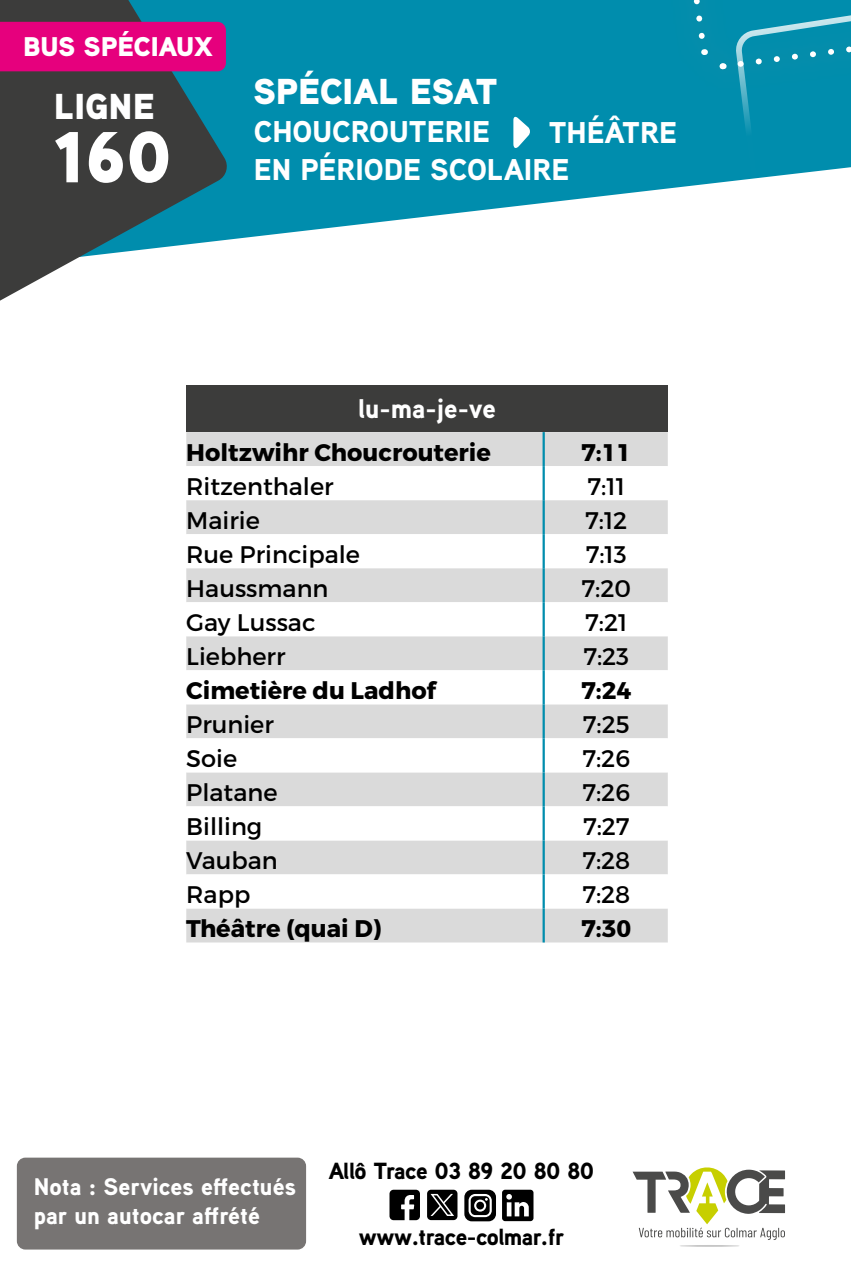
<style>
.page{position:relative;width:851px;height:1276px;background:#fff}
.page>*{position:absolute;margin:0;border:0;box-sizing:border-box;transform-origin:0 0}
.t1{font:900 72px "Aaux Next";color:#fff}
.t2{font:900 36px "Aaux Next";color:#fff}
.t3{font:900 30px "Aaux Next";color:#fff}
.t4{font:900 27px "Aaux Next";letter-spacing:-.01em;color:#fff}
.t5{font:900 27px "Aaux Next";color:#fff}
.t6{font:24px "Montserrat";color:#000}
.t7{font:700 24px "Montserrat";color:#000}
.t8{font:900 24px/28.8px "Aaux Next";color:#fff}
.t9{font:900 23.4px "Aaux Next";letter-spacing:-.02em;color:#000}
</style>
<div class="page">
<svg style="left:229px;top:0;width:461px;height:240px;background:#1d9ab6"></svg>
<div style="left:667px;top:0;width:183px;height:94px;background:#008dad"></div>
<svg style="left:690px;top:0;width:161px;height:186px"></svg>
<svg style="left:0;top:0;width:229px;height:301px;fill:#3c3c3b"></svg>
<div style="left:0;top:22px;width:226px;height:49px;background:#e6007d"></div>
<div style="left:186px;top:385px;width:481px;height:47px;background:#3c3c3b"></div>
<div style="left:186px;top:432px;width:481px;height:510px;background:#dadada"></div>
<svg style="left:186px;top:466px;width:481px;height:442px"></svg>
<hr style="left:542px;top:432px;width:2px;height:34px;background:#008dad">
<hr style="left:542px;top:466px;width:2px;height:34px;background:#008dad">
<hr style="left:542px;top:500px;width:2px;height:34px;background:#008dad">
<hr style="left:542px;top:534px;width:2px;height:34px;background:#008dad">
<hr style="left:542px;top:568px;width:2px;height:34px;background:#008dad">
<hr style="left:542px;top:602px;width:2px;height:34px;background:#008dad">
<hr style="left:542px;top:636px;width:2px;height:34px;background:#008dad">
<hr style="left:542px;top:670px;width:2px;height:34px;background:#008dad">
<hr style="left:542px;top:704px;width:2px;height:34px;background:#008dad">
<hr style="left:542px;top:738px;width:2px;height:34px;background:#008dad">
<hr style="left:542px;top:772px;width:2px;height:34px;background:#008dad">
<hr style="left:542px;top:806px;width:2px;height:34px;background:#008dad">
<hr style="left:542px;top:840px;width:2px;height:34px;background:#008dad">
<hr style="left:542px;top:874px;width:2px;height:34px;background:#008dad">
<hr style="left:542px;top:908px;width:2px;height:34px;background:#008dad">
<svg style="left:513px;top:116px;width:17px;height:33px"></svg>
<hr style="left:679px;top:1245px;width:60px;height:1px;background:#c6c6c6;border-radius:50%">
<svg style="left:632px;top:1167px;width:152px;height:73px"></svg>
<svg style="left:464px;top:1189px;width:32px;height:32px"></svg>
<svg style="left:389px;top:1189px;width:31px;height:31px"></svg>
<svg style="left:427px;top:1189px;width:30px;height:31px"></svg>
<svg style="left:502px;top:1189px;width:31px;height:32px"></svg>
<div style="left:17px;top:1157px;width:289px;height:92px;background:#777473;border-radius:9px"></div>
<p class="t4" style="left:23px;top:27px;width:191px">BUS SPÉCIAUX</p>
<h2 class="t2" style="left:54px;top:81px;width:102px">LIGNE</h2>
<h1 class="t1" style="left:54px;top:105px;width:120px">160</h1>
<h2 class="t2" style="left:253px;top:65px;width:246px">SPÉCIAL ESAT</h2>
<p class="t3" style="left:254px;top:110px;width:238px">CHOUCROUTERIE</p>
<p class="t3" style="left:548px;top:111px;width:130px">THÉÂTRE</p>
<p class="t3" style="left:254px;top:148px;width:317px">EN PÉRIODE SCOLAIRE</p>
<p class="t5" style="left:358px;top:389px;width:139px">lu-ma-je-ve</p>
<p class="t7" style="left:186px;top:437px;width:306px">Holtzwihr Choucrouterie</p>
<p class="t7" style="left:581px;top:437px;width:52px">7:11</p>
<p class="t6" style="left:186px;top:471px;width:149px">Ritzenthaler</p>
<p class="t6" style="left:587px;top:471px;width:39px">7:11</p>
<p class="t6" style="left:186px;top:505px;width:75px">Mairie</p>
<p class="t6" style="left:585px;top:505px;width:44px">7:12</p>
<p class="t6" style="left:186px;top:539px;width:175px">Rue Principale</p>
<p class="t6" style="left:585px;top:539px;width:42px">7:13</p>
<p class="t6" style="left:186px;top:573px;width:144px">Haussmann</p>
<p class="t6" style="left:581px;top:573px;width:51px">7:20</p>
<p class="t6" style="left:186px;top:607px;width:131px">Gay Lussac</p>
<p class="t6" style="left:585px;top:607px;width:44px">7:21</p>
<p class="t6" style="left:186px;top:641px;width:101px">Liebherr</p>
<p class="t6" style="left:583px;top:641px;width:47px">7:23</p>
<p class="t7" style="left:186px;top:675px;width:251px">Cimetière du Ladhof</p>
<p class="t7" style="left:581px;top:675px;width:52px">7:24</p>
<p class="t6" style="left:186px;top:709px;width:89px">Prunier</p>
<p class="t6" style="left:583px;top:709px;width:48px">7:25</p>
<p class="t6" style="left:186px;top:743px;width:52px">Soie</p>
<p class="t6" style="left:582px;top:743px;width:49px">7:26</p>
<p class="t6" style="left:186px;top:777px;width:93px">Platane</p>
<p class="t6" style="left:582px;top:777px;width:49px">7:26</p>
<p class="t6" style="left:186px;top:811px;width:78px">Billing</p>
<p class="t6" style="left:583px;top:811px;width:48px">7:27</p>
<p class="t6" style="left:186px;top:845px;width:93px">Vauban</p>
<p class="t6" style="left:582px;top:845px;width:49px">7:28</p>
<p class="t6" style="left:186px;top:879px;width:66px">Rapp</p>
<p class="t6" style="left:582px;top:879px;width:49px">7:28</p>
<p class="t7" style="left:186px;top:913px;width:196px">Théâtre (quai D)</p>
<p class="t7" style="left:581px;top:913px;width:52px">7:30</p>
<p class="t8" style="left:34px;top:1171px;width:263px">Nota : Services effectués par un autocar affrété</p>
<p class="t9" style="left:328px;top:1153px;width:267px">Allô Trace 03 89 20 80 80</p>
<p class="t9" style="left:359px;top:1220px;width:207px">www.trace-colmar.fr</p>
</div>
